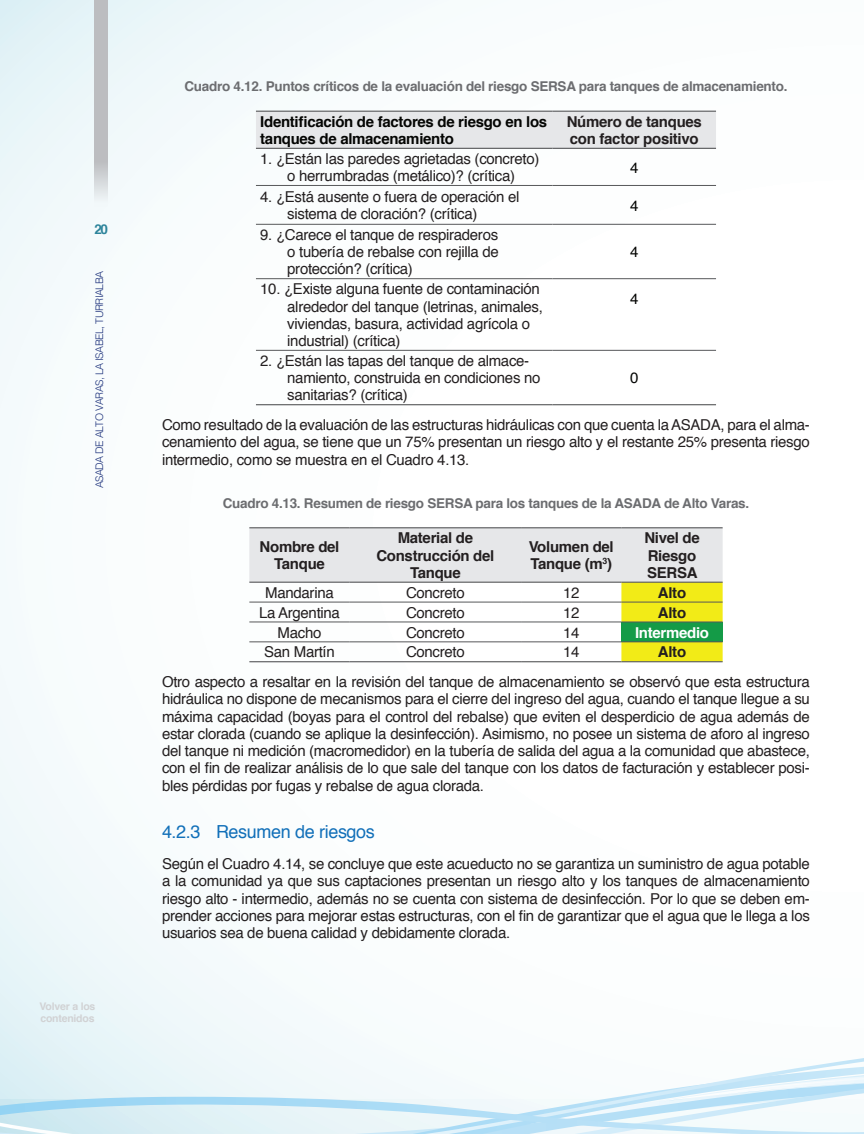
<style>
.page{position:relative;width:864px;height:1134px;background:#fff}
.page>*{position:absolute;margin:0;border:0;box-sizing:border-box;transform-origin:0 0}
.t1{font:18px "Helvetica";letter-spacing:-.02em;color:#1270b9}
.t2{font:15px/17.2px "Helvetica";letter-spacing:-.02em;color:#231f20;text-align:justify}
.t3{font:700 15px/17.2px "Helvetica";letter-spacing:-.02em;color:#231f20}
.t4{font:700 15px/17.2px "Helvetica";letter-spacing:-.02em;color:#040503}
.t5{font:700 15px "Helvetica";letter-spacing:-.02em;color:#fff}
.t6{font:15px "Helvetica";color:#040503}
.t7{font:700 13.5px "Helvetica";letter-spacing:-.02em;color:#6c6d70}
.t8{font:700 13.5px "Helvetica";color:#2d849b}
.t9{font:300 10.5px "Helvetica";letter-spacing:-.05em;color:#253980}
.t10{font:700 10.5px/12.1px "Helvetica";letter-spacing:-.02em;color:#d1d2d4}
</style>
<div class="page">
<div style="left:0;top:0;width:864px;height:1134px;background:linear-gradient(to right,#f3fafb,#fff)"></div>
<svg style="left:0;top:1058px;width:864px;height:9px"></svg>
<svg style="left:0;top:1067px;width:864px;height:67px"></svg>
<svg style="left:94px;top:0;width:14px;height:206px;background:#c2c3c6"></svg>
<div style="left:256px;top:112px;width:460px;height:36px;background:#e6e7e9"></div>
<hr style="left:256px;top:111px;width:297px;height:1px;background:#57585a">
<hr style="left:553px;top:111px;width:163px;height:1px;background:#57585a">
<hr style="left:256px;top:148px;width:297px;height:1px;background:#57585a">
<hr style="left:553px;top:148px;width:163px;height:1px;background:#57585a">
<hr style="left:256px;top:404px;width:297px;height:1px;background:#57585a">
<hr style="left:553px;top:404px;width:163px;height:1px;background:#57585a">
<hr style="left:256px;top:185px;width:297px;height:1px;background:#57585a">
<hr style="left:553px;top:185px;width:163px;height:1px;background:#57585a">
<hr style="left:256px;top:224px;width:297px;height:1px;background:#57585a">
<hr style="left:553px;top:224px;width:163px;height:1px;background:#57585a">
<hr style="left:256px;top:278px;width:297px;height:1px;background:#57585a">
<hr style="left:553px;top:278px;width:163px;height:1px;background:#57585a">
<hr style="left:256px;top:350px;width:297px;height:1px;background:#57585a">
<hr style="left:553px;top:350px;width:163px;height:1px;background:#57585a">
<svg style="left:249px;top:528px;width:474px;height:133px"></svg>
<div style="left:621px;top:622px;width:102px;height:20px;background:#149b47"></div>
<hr style="left:249px;top:527px;width:101px;height:1px;background:#57585a">
<hr style="left:350px;top:527px;width:171px;height:1px;background:#57585a">
<hr style="left:521px;top:527px;width:100px;height:1px;background:#57585a">
<hr style="left:621px;top:527px;width:102px;height:1px;background:#57585a">
<hr style="left:249px;top:582px;width:101px;height:1px;background:#57585a">
<hr style="left:350px;top:582px;width:171px;height:1px;background:#57585a">
<hr style="left:521px;top:582px;width:100px;height:1px;background:#57585a">
<hr style="left:621px;top:582px;width:102px;height:1px;background:#57585a">
<hr style="left:249px;top:661px;width:101px;height:1px;background:#57585a">
<hr style="left:350px;top:661px;width:171px;height:1px;background:#57585a">
<hr style="left:521px;top:661px;width:100px;height:1px;background:#57585a">
<hr style="left:621px;top:661px;width:102px;height:1px;background:#57585a">
<hr style="left:249px;top:602px;width:101px;height:1px;background:#57585a">
<hr style="left:350px;top:602px;width:171px;height:1px;background:#57585a">
<hr style="left:521px;top:602px;width:100px;height:1px;background:#57585a">
<hr style="left:621px;top:602px;width:102px;height:1px;background:#57585a">
<hr style="left:249px;top:622px;width:101px;height:1px;background:#57585a">
<hr style="left:350px;top:622px;width:171px;height:1px;background:#57585a">
<hr style="left:521px;top:622px;width:100px;height:1px;background:#57585a">
<hr style="left:621px;top:622px;width:102px;height:1px;background:#57585a">
<hr style="left:249px;top:642px;width:101px;height:1px;background:#57585a">
<hr style="left:350px;top:642px;width:171px;height:1px;background:#57585a">
<hr style="left:521px;top:642px;width:100px;height:1px;background:#57585a">
<hr style="left:621px;top:642px;width:102px;height:1px;background:#57585a">
<p class="t8" style="left:94px;top:219px;width:15px">20</p>
<p class="t9" style="left:90px;top:488px;width:219px;rotate:-90deg">ASADA DE ALTO VARAS, LA ISABEL, TURRIALBA</p>
<p class="t10" style="left:40px;top:1000px;width:57px">Volver a los contenidos</p>
<p class="t7" style="left:184px;top:75px;width:605px">Cuadro 4.12. Puntos críticos de la evaluación del riesgo SERSA para tanques de almacenamiento.</p>
<p class="t4" style="left:260px;top:113px;width:288px">Identificación de factores de riesgo en los tanques de almacenamiento</p>
<p class="t3" style="left:567px;top:113px;width:137px">Número de tanques con factor positivo</p>
<p class="t2" style="left:260px;top:150px;width:281px;text-align:center">1. ¿Están las paredes agrietadas (concreto) o herrumbradas (metálico)? (crítica)</p>
<p class="t6" style="left:630px;top:156px;width:10px">4</p>
<p class="t2" style="left:287px;top:188px;width:234px;text-indent:-27px">4. ¿Está ausente o fuera de operación el sistema de cloración? (crítica)</p>
<p class="t6" style="left:630px;top:194px;width:10px">4</p>
<p class="t2" style="left:287px;top:226px;width:213px;text-indent:-27px">9. ¿Carece el tanque de respiraderos o tubería de rebalse con rejilla de protección? (crítica)</p>
<p class="t6" style="left:630px;top:240px;width:10px">4</p>
<p class="t2" style="left:287px;top:281px;width:257px;text-align:left;text-indent:-27px">10. ¿Existe alguna fuente de contaminación alrededor del tanque (letrinas, animales, viviendas, basura, actividad agrícola o industrial) (crítica)</p>
<p class="t6" style="left:630px;top:287px;width:10px">4</p>
<p class="t2" style="left:287px;top:352px;width:255px;text-align:left;text-indent:-27px">2. ¿Están las tapas del tanque de almace&shy;namiento, construida en condiciones no sanitarias? (crítica)</p>
<p class="t6" style="left:630px;top:366px;width:10px">0</p>
<p class="t2" style="left:162px;top:417px;width:649px">Como resultado de la evaluación de las estructuras hidráulicas con que cuenta la ASADA, para el alma&shy;cenamiento del agua, se tiene que un 75% presentan un riesgo alto y el restante 25% presenta riesgo intermedio, como se muestra en el Cuadro 4.13.</p>
<p class="t7" style="left:223px;top:492px;width:528px">Cuadro 4.13. Resumen de riesgo SERSA para los tanques de la ASADA de Alto Varas.</p>
<p class="t3" style="left:260px;top:538px;width:81px;text-align:center">Nombre del<br>Tanque</p>
<p class="t3" style="left:376px;top:530px;width:120px;text-align:center">Material de<br>Construcción del<br>Tanque</p>
<p class="t3" style="left:529px;top:538px;width:87px">Volumen del<br>Tanque (m<sup>3</sup>)</p>
<p class="t3" style="left:644px;top:530px;width:57px">Nivel de<br>Riesgo<br>SERSA</p>
<p class="t2" style="left:265px;top:584px;width:70px">Mandarina</p>
<p class="t2" style="left:406px;top:584px;width:60px">Concreto</p>
<p class="t2" style="left:563px;top:584px;width:18px">12</p>
<p class="t3" style="left:658px;top:584px;width:30px">Alto</p>
<p class="t2" style="left:259px;top:604px;width:82px">La Argentina</p>
<p class="t2" style="left:406px;top:604px;width:60px">Concreto</p>
<p class="t2" style="left:563px;top:604px;width:18px">12</p>
<p class="t3" style="left:658px;top:604px;width:30px">Alto</p>
<p class="t2" style="left:278px;top:624px;width:45px">Macho</p>
<p class="t2" style="left:406px;top:624px;width:60px">Concreto</p>
<p class="t2" style="left:563px;top:624px;width:18px">14</p>
<p class="t5" style="left:635px;top:620px;width:75px">Intermedio</p>
<p class="t2" style="left:264px;top:644px;width:72px">San Martín</p>
<p class="t2" style="left:406px;top:644px;width:60px">Concreto</p>
<p class="t2" style="left:563px;top:644px;width:18px">14</p>
<p class="t3" style="left:658px;top:644px;width:30px">Alto</p>
<p class="t2" style="left:162px;top:674px;width:649px">Otro aspecto a resaltar en la revisión del tanque de almacenamiento se observó que esta estructura hidráulica no dispone de mecanismos para el cierre del ingreso del agua, cuando el tanque llegue a su máxima capacidad (boyas para el control del rebalse) que eviten el desperdicio de agua además de estar clorada (cuando se aplique la desinfección). Asimismo, no posee un sistema de aforo al ingreso del tanque ni medición (macromedidor) en la tubería de salida del agua a la comunidad que abastece, con el fin de realizar análisis de lo que sale del tanque con los datos de facturación y establecer posi&shy;bles pérdidas por fugas y rebalse de agua clorada.</p>
<p class="t1" style="left:162px;top:818px;width:214px">4.2.3 Resumen de riesgos</p>
<p class="t2" style="left:162px;top:856px;width:649px">Según el Cuadro 4.14, se concluye que este acueducto no se garantiza un suministro de agua potable a la comunidad ya que sus captaciones presentan un riesgo alto y los tanques de almacenamiento riesgo alto - intermedio, además no se cuenta con sistema de desinfección. Por lo que se deben em&shy;prender acciones para mejorar estas estructuras, con el fin de garantizar que el agua que le llega a los usuarios sea de buena calidad y debidamente clorada.</p>
</div>
